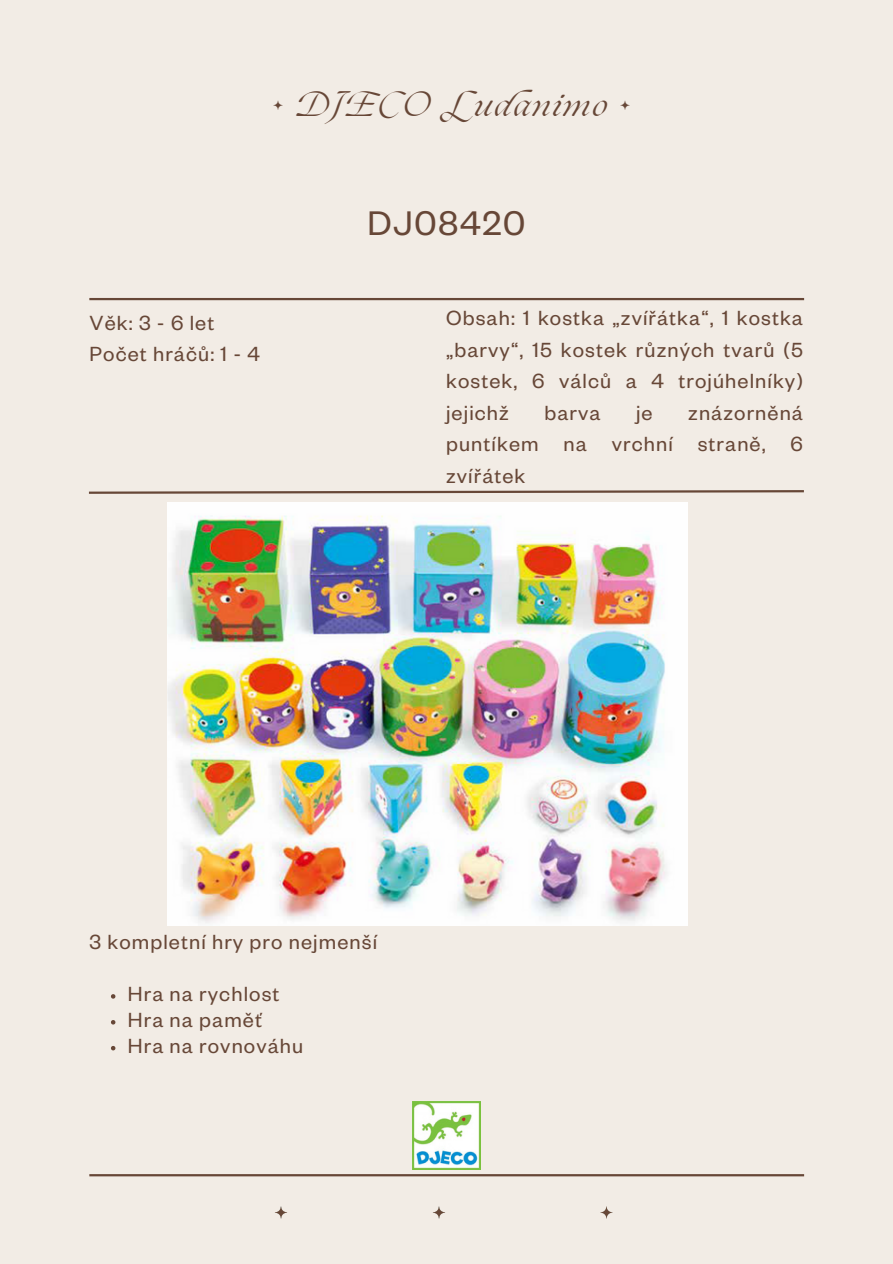
<style>
.page{position:relative;width:893px;height:1264px;background:#fff}
.page>*{position:absolute;margin:0;border:0;box-sizing:border-box;transform-origin:0 0}
.t1{font:37.5px "Founders Grotesk";letter-spacing:.05em;color:#674737}
.t2{font:italic 30px "Ogg";letter-spacing:.05em;color:#674737}
.t3{font:22.5px/31.5px "Founders Grotesk";letter-spacing:.05em;color:#674737;text-align:justify}
</style>
<div class="page">
<div style="left:0;top:0;width:892px;height:1263px;background:#f2ece5"></div>
<hr style="left:89px;top:298px;width:715px;height:2px;background:#674737">
<svg style="left:88px;top:490px;width:716px;height:4px"></svg>
<hr style="left:89px;top:1174px;width:715px;height:2px;background:#674737">
<img style="left:275px;top:1206px;width:12px;height:13px">
<img style="left:433px;top:1206px;width:12px;height:13px">
<img style="left:600px;top:1206px;width:13px;height:13px">
<img style="left:412px;top:1101px;width:68px;height:68px">
<svg style="left:111px;top:994px;width:4px;height:4px"></svg>
<svg style="left:111px;top:1020px;width:4px;height:4px"></svg>
<svg style="left:111px;top:1046px;width:4px;height:4px"></svg>
<img style="left:168px;top:502px;width:519px;height:423px">
<p class="t2" style="left:273px;top:83px;width:359px">* DJECO Ludanimo *</p>
<p class="t3" style="left:89px;top:311px;width:126px">Věk: 3 - 6 let</p>
<p class="t3" style="left:89px;top:342px;width:172px">Počet hráčů: 1 - 4</p>
<p class="t1" style="left:367px;top:211px;width:159px">DJ08420</p>
<p class="t3" style="left:446px;top:306px;width:358px">Obsah: 1 kostka „zvířátka“, 1 kostka „barvy“, 15 kostek různých tvarů (5 kostek, 6 válců a 4 trojúhelníky) jejichž</p>
<p class="t3" style="left:446px;top:401px;width:358px;text-indent:242px">znázorněná puntíkem na vrchní straně, 6 zvířátek</p>
<p class="t3" style="left:544px;top:401px;width:58px">barva</p>
<p class="t3" style="left:636px;top:401px;width:18px">je</p>
<h1 class="t3" style="left:89px;top:930px;width:289px">3 kompletní hry pro nejmenší</h1>
<p class="t3" style="left:128px;top:982px;width:153px">Hra na rychlost</p>
<p class="t3" style="left:128px;top:1008px;width:136px">Hra na paměť</p>
<p class="t3" style="left:128px;top:1033px;width:177px">Hra na rovnováhu</p>
</div>
